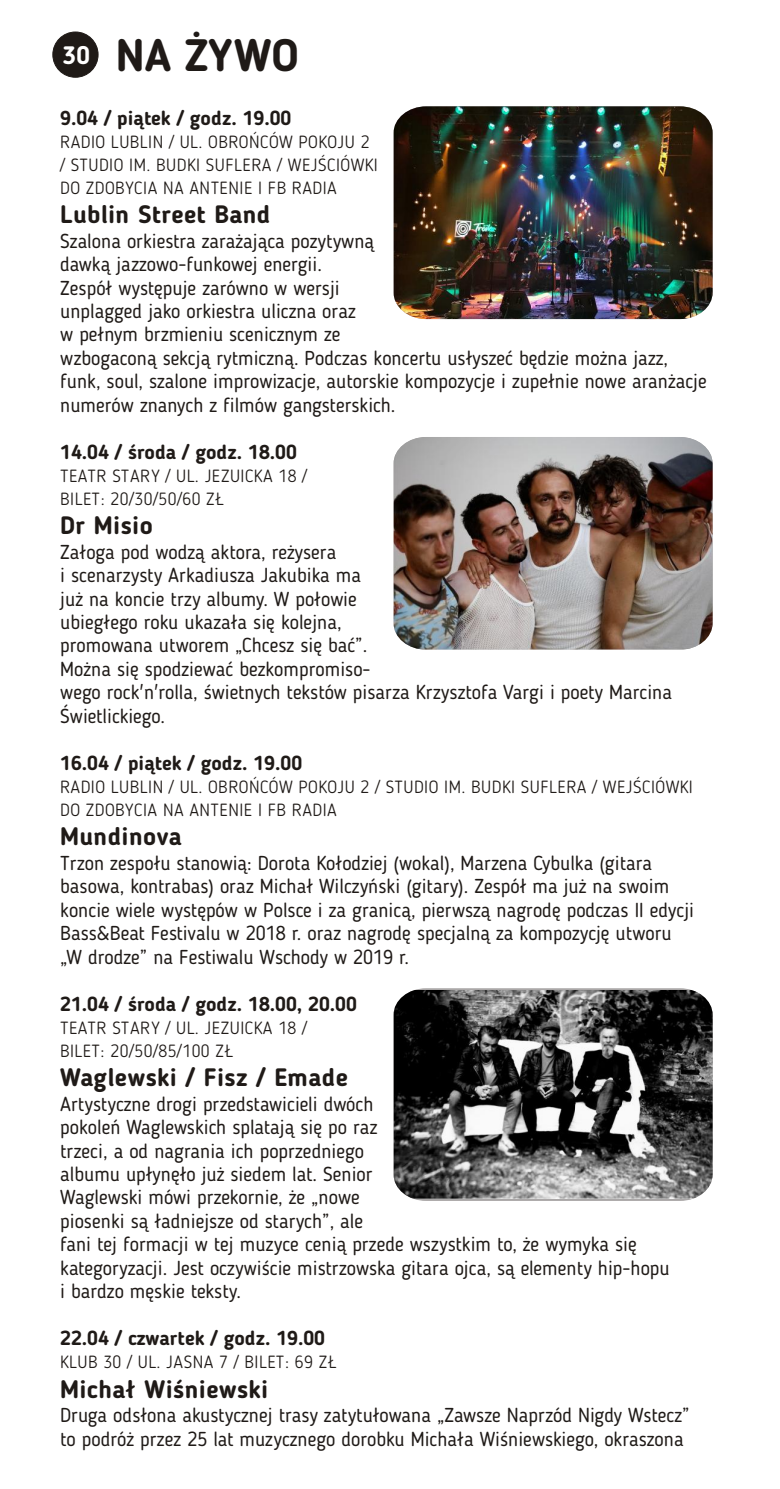
<style>
.page{position:relative;width:780px;height:1489px;background:#fff}
.page>*{position:absolute;margin:0;border:0;box-sizing:border-box;transform-origin:0 0}
.t1{font:700 45px "Blogger Sans";color:#1f1a17}
.t2{font:700 25px "Blogger Sans";letter-spacing:.015em;color:#1f1a17}
.t3{font:700 25px "Blogger Sans";color:#fff}
.t4{font:20px/23.5px "Blogger Sans";color:#1f1a17}
.t5{font:700 20px "Blogger Sans";color:#1f1a17}
.t6{font:300 17.5px/22.5px "Blogger Sans";letter-spacing:.03em;color:#1f1a17}
</style>
<div class="page">
<div style="left:53px;top:32px;width:45px;height:45px;background:#1f1a17;border:1px solid #1f1a17;border-radius:50%"></div>
<img style="left:393px;top:106px;width:319px;height:213px">
<img style="left:393px;top:437px;width:319px;height:212px">
<img style="left:393px;top:990px;width:319px;height:208px">
<h1 class="t1" style="left:116px;top:37px;width:184px">NA ŻYWO</h1>
<p class="t5" style="left:60px;top:110px;width:232px">9.04 / piątek / godz. 19.00</p>
<p class="t3" style="left:62px;top:45px;width:29px">30</p>
<p class="t6" style="left:60px;top:132px;width:319px">RADIO LUBLIN / UL. OBROŃCÓW POKOJU 2 / STUDIO IM. BUDKI SUFLERA / WEJŚCIÓWKI<br>DO ZDOBYCIA NA ANTENIE I FB RADIA</p>
<p class="t2" style="left:60px;top:204px;width:212px">Lublin Street Band</p>
<p class="t4" style="left:60px;top:231px;width:648px">Szalona orkiestra zarażająca pozytywną<br>dawką jazzowo-funkowej energii.<br>Zespół występuje zarówno w wersji<br>unplagged jako orkiestra uliczna oraz<br>w pełnym brzmieniu scenicznym ze<br>wzbogaconą sekcją rytmiczną. Podczas koncertu usłyszeć będzie można jazz, funk, soul, szalone improwizacje, autorskie kompozycje i zupełnie nowe aranżacje numerów znanych z filmów gangsterskich.</p>
<p class="t5" style="left:60px;top:443px;width:238px">14.04 / środa / godz. 18.00</p>
<p class="t6" style="left:60px;top:466px;width:248px">TEATR STARY / UL. JEZUICKA 18 /<br>BILET: 20/30/50/60 ZŁ</p>
<p class="t2" style="left:60px;top:515px;width:94px">Dr Misio</p>
<p class="t4" style="left:60px;top:541px;width:613px">Załoga pod wodzą aktora, reżysera<br>i scenarzysty Arkadiusza Jakubika ma<br>już na koncie trzy albumy. W połowie<br>ubiegłego roku ukazała się kolejna,<br>promowana utworem „Chcesz się bać”.<br>Można się spodziewać bezkompromiso-<br>wego rock'n'rolla, świetnych tekstów pisarza Krzysztofa Vargi i poety Marcina Świetlickiego.</p>
<p class="t5" style="left:60px;top:754px;width:243px">16.04 / piątek / godz. 19.00</p>
<p class="t6" style="left:60px;top:777px;width:634px">RADIO LUBLIN / UL. OBROŃCÓW POKOJU 2 / STUDIO IM. BUDKI SUFLERA / WEJŚCIÓWKI<br>DO ZDOBYCIA NA ANTENIE I FB RADIA</p>
<p class="t2" style="left:60px;top:826px;width:123px">Mundinova</p>
<p class="t4" style="left:60px;top:852px;width:635px">Trzon zespołu stanowią: Dorota Kołodziej (wokal), Marzena Cybulka (gitara basowa, kontrabas) oraz Michał Wilczyński (gitary). Zespół ma już na swoim koncie wiele występów w Polsce i za granicą, pierwszą nagrodę podczas II edycji Bass&amp;Beat Festivalu w 2018 r. oraz nagrodę specjalną za kompozycję utworu „W drodze” na Festiwalu Wschody w 2019 r.</p>
<p class="t5" style="left:60px;top:995px;width:298px">21.04 / środa / godz. 18.00, 20.00</p>
<p class="t6" style="left:60px;top:1018px;width:248px">TEATR STARY / UL. JEZUICKA 18 /<br>BILET: 20/50/85/100 ZŁ</p>
<p class="t2" style="left:60px;top:1066px;width:289px">Waglewski / Fisz / Emade</p>
<p class="t4" style="left:60px;top:1093px;width:611px">Artystyczne drogi przedstawicieli dwóch<br>pokoleń Waglewskich splatają się po raz<br>trzeci, a od nagrania ich poprzedniego<br>albumu upłynęło już siedem lat. Senior<br>Waglewski mówi przekornie, że „nowe<br>piosenki są ładniejsze od starych”, ale<br>fani tej formacji w tej muzyce cenią przede wszystkim to, że wymyka się kategoryzacji. Jest oczywiście mistrzowska gitara ojca, są elementy hip-hopu i bardzo męskie teksty.</p>
<p class="t5" style="left:60px;top:1329px;width:266px">22.04 / czwartek / godz. 19.00</p>
<p class="t6" style="left:60px;top:1352px;width:278px">KLUB 30 / UL. JASNA 7 / BILET: 69 ZŁ</p>
<p class="t2" style="left:60px;top:1378px;width:210px">Michał Wiśniewski</p>
<p class="t4" style="left:60px;top:1405px;width:630px">Druga odsłona akustycznej trasy zatytułowana „Zawsze Naprzód Nigdy Wstecz” to podróż przez 25 lat muzycznego dorobku Michała Wiśniewskiego, okraszona</p>
</div>
